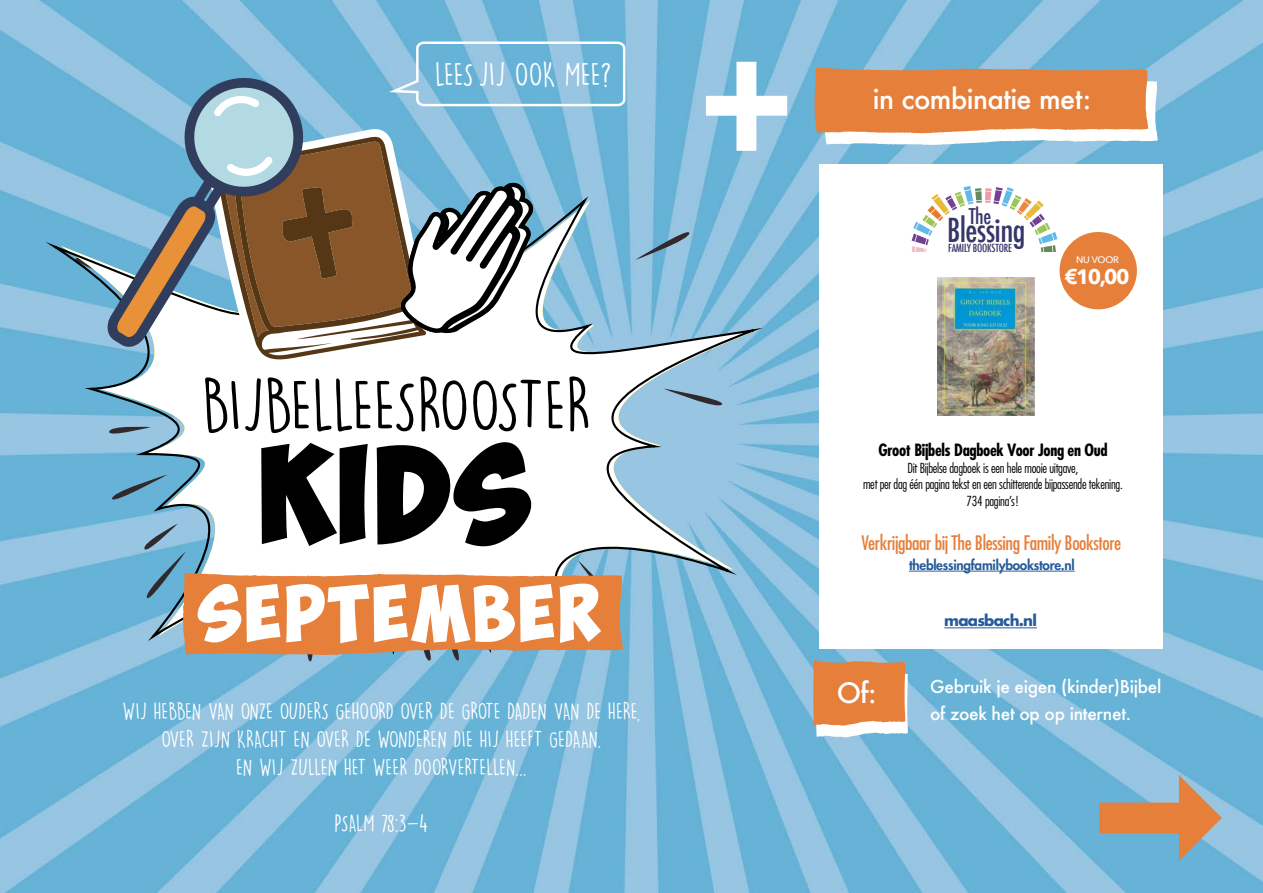
<style>
.page{position:relative;width:1263px;height:893px;background:#fff}
.page>*{position:absolute;margin:0;border:0;box-sizing:border-box;transform-origin:0 0}
.t1{font:99.3px "Obelix Pro";color:#000}
.t2{font:67.8px "DK Lemon Yellow Sun";letter-spacing:-.015em;color:#000}
.t3{font:55.95px "Obelix Pro";letter-spacing:.06em;color:#fff}
.t4{font:500 condensed 32.25px "Futura";letter-spacing:-.02em;color:#35366a}
.t5{font:30.9px "DK Lemon Yellow Sun";color:#fff}
.t6{font:500 27.3px "Futura";letter-spacing:-.02em;color:#fff}
.t7{font:21.6px/28px "DK Lemon Yellow Sun";color:#fff;text-align:center}
.t8{font:500 condensed 21.15px "Futura";color:#35366a}
.t9{font:700 20.85px "Avenir Next";color:#fff}
.t10{font:condensed 19.5px "Futura Std";letter-spacing:-.02em;color:#e67f3a}
.t11{font:500 17.25px/27px "Futura";letter-spacing:-.02em;color:#fff}
.t12{font:700 condensed 16.5px "Futura Std";letter-spacing:-.02em;color:#000}
.t13{font:700 15px "Futura Std";letter-spacing:-.05em;color:#275b9b}
.t14{font:300 condensed 13.5px/16.8px "Futura Std";letter-spacing:-.02em;color:#000;text-align:center}
.t15{font:800 13.5px "Futura Std";letter-spacing:-.02em;color:#275b9b}
.t16{font:500 condensed 10.95px "Futura";letter-spacing:-.02em;color:#35366a}
.t17{font:500 9.45px "Avenir Next";letter-spacing:-.02em;color:#fff}
</style>
<div class="page">
<img style="left:0;top:0;width:1263px;height:893px">
<div style="left:820px;top:164px;width:343px;height:484px;background:#fff"></div>
<img style="left:937px;top:278px;width:97px;height:137px">
<svg style="left:912px;top:186px;width:145px;height:66px"></svg>
<hr style="left:909px;top:571px;width:166px;height:1px;background:#275b9b">
<div style="left:1059px;top:232px;width:78px;height:77px;background:#e67f3a;border-radius:50%"></div>
<svg style="left:706px;top:62px;width:81px;height:89px"></svg>
<svg style="left:814px;top:68px;width:344px;height:77px"></svg>
<hr style="left:944px;top:627px;width:93px;height:1px;background:#275b9b">
<svg style="left:36px;top:179px;width:736px;height:480px"></svg>
<svg style="left:209px;top:356px;width:225px;height:12px"></svg>
<svg style="left:73px;top:40px;width:554px;height:316px"></svg>
<svg style="left:1099px;top:775px;width:123px;height:86px"></svg>
<svg style="left:813px;top:660px;width:95px;height:77px"></svg>
<svg style="left:141px;top:524px;width:482px;height:138px"></svg>
<h3 class="t5" style="left:435px;top:55px;width:178px">LEES JIJ OOK MEE ?</h3>
<h2 class="t2" style="left:202px;top:365px;width:392px">BIJBELLEESROOSTER</h2>
<h1 class="t1" style="left:259px;top:454px;width:274px">KIDS</h1>
<h3 class="t3" style="left:198px;top:590px;width:404px">SEPTEMBER</h3>
<p class="t7" style="left:122px;top:697px;width:519px">WIJ HEBBEN VAN ONZE OUDERS GEHOORD OVER DE GROTE DADEN VAN DE HERE,<br>OVER ZIJN KRACHT EN OVER DE WONDEREN DIE HIJ HEEFT GEDAAN.<br>EN WIJ ZULLEN HET WEER DOORVERTELLEN...</p>
<p class="t7" style="left:335px;top:809px;width:95px">PSALM 78:3-4</p>
<p class="t6" style="left:873px;top:80px;width:220px">in combinatie met:</p>
<p class="t8" style="left:969px;top:203px;width:24px">The</p>
<h3 class="t4" style="left:947px;top:210px;width:80px">Blessing</h3>
<p class="t16" style="left:948px;top:241px;width:65px">FAMILY BOOKSTORE</p>
<p class="t17" style="left:1076px;top:252px;width:44px">NU VOOR</p>
<p class="t9" style="left:1064px;top:259px;width:67px">€10,00</p>
<p class="t12" style="left:878px;top:439px;width:231px">Groot Bijbels Dagboek Voor Jong en Oud</p>
<p class="t14" style="left:863px;top:459px;width:261px">Dit Bijbelse dagboek is een hele mooie uitgave,<br>met per dag één pagina tekst en een schitterende bijpassende tekening.<br>734 pagina’s!</p>
<p class="t10" style="left:861px;top:531px;width:261px">Verkrijgbaar bij The Blessing Family Bookstore</p>
<p class="t15" style="left:909px;top:556px;width:167px">theblessingfamilybookstore.nl</p>
<p class="t13" style="left:944px;top:611px;width:94px">maasbach.nl</p>
<p class="t6" style="left:837px;top:674px;width:41px">Of:</p>
<p class="t11" style="left:930px;top:673px;width:233px">Gebruik je eigen (kinder)Bijbel of zoek het op op internet.</p>
</div>
